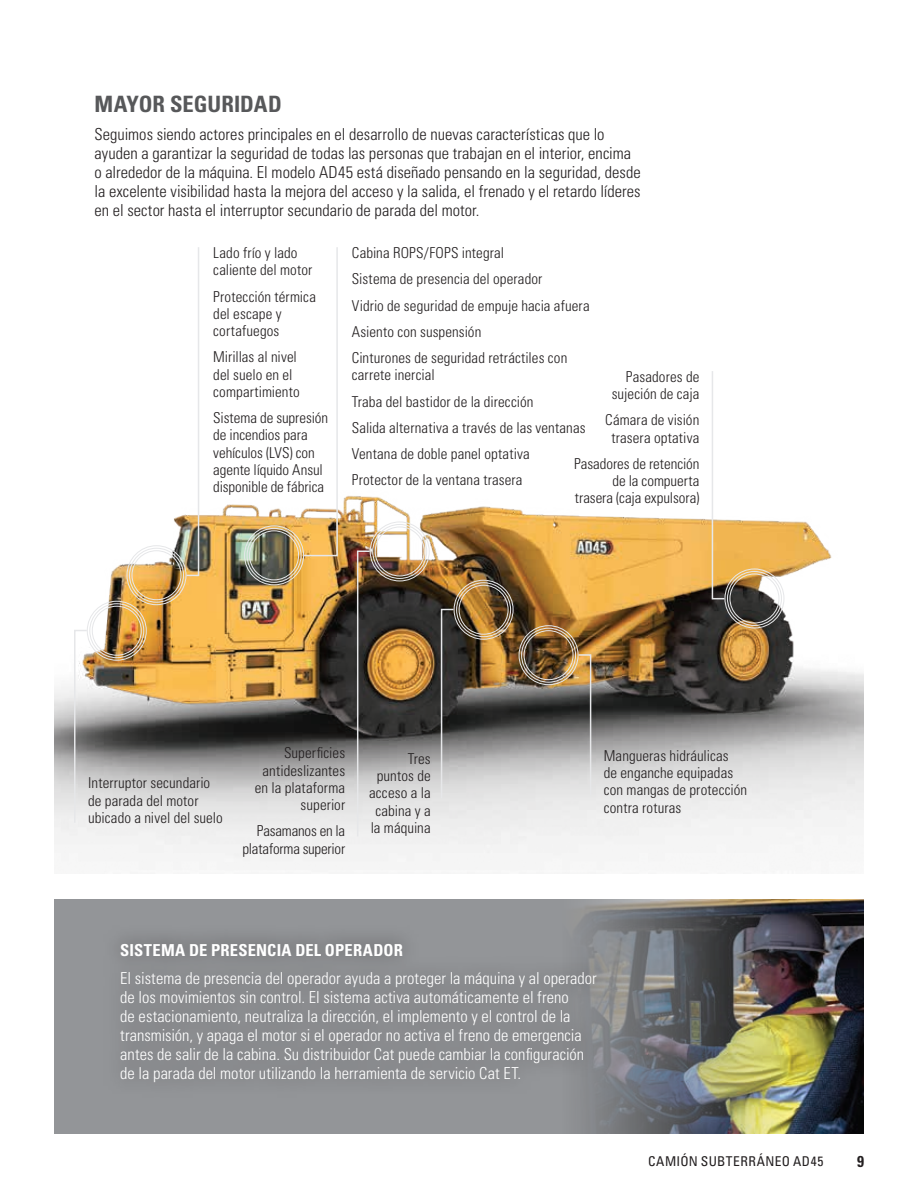
<style>
.page{position:relative;width:918px;height:1188px;background:#fff}
.page>*{position:absolute;margin:0;border:0;box-sizing:border-box;transform-origin:0 0}
.Copy{font:700 condensed 22.5px "Univers LT Std";color:#57585a}
.Copy-2{font:300 condensed 16.5px/18.9px "Univers LT Std";color:#fff}
.Copy-3{font:300 condensed 16.5px/19px "Univers LT Std";color:#231f20}
.Copy-4{font:700 condensed 16.5px "Univers LT Std";letter-spacing:.015em;color:#fff}
.t1{font:700 condensed 15.75px "Univers LT Std";color:#231f20}
.Copy-5{font:300 condensed 15px/17.2px "Univers LT Std";letter-spacing:.005em;color:#231f20}
.Copy-6{font:300 condensed 15px/17.2px "Univers LT Std";letter-spacing:-.015em;color:#231f20;text-align:right}
.t2{font:condensed 13.5px "Univers LT Std";letter-spacing:.035em;color:#231f20}
</style>
<div class="page">
<div style="left:54px;top:900px;width:810px;height:234px;background:#939598"></div>
<img style="left:584px;top:900px;width:280px;height:234px">
<div style="left:103px;top:925px;width:510px;height:172px;background:#898b8e"></div>
<img style="left:54px;top:495px;width:810px;height:379px">
<div style="left:244px;top:525px;width:60px;height:60px;border:1px solid #e6e7e9;border-radius:50%"></div>
<div style="left:247px;top:528px;width:55px;height:55px;border:1px solid #e6e7e9;border-radius:50%"></div>
<div style="left:249px;top:530px;width:50px;height:50px;border:1px solid #e6e7e9;border-radius:50%"></div>
<svg style="left:303px;top:247px;width:36px;height:310px"></svg>
<div style="left:724px;top:569px;width:60px;height:60px;border:1px solid #e6e7e9;border-radius:50%"></div>
<div style="left:727px;top:571px;width:55px;height:55px;border:1px solid #e6e7e9;border-radius:50%"></div>
<div style="left:729px;top:573px;width:50px;height:51px;border:1px solid #e6e7e9;border-radius:50%"></div>
<svg style="left:711px;top:371px;width:15px;height:229px"></svg>
<div style="left:127px;top:545px;width:60px;height:60px;border:1px solid #e6e7e9;border-radius:50%"></div>
<div style="left:129px;top:548px;width:55px;height:55px;border:1px solid #e6e7e9;border-radius:50%"></div>
<div style="left:132px;top:550px;width:50px;height:50px;border:1px solid #e6e7e9;border-radius:50%"></div>
<svg style="left:185px;top:247px;width:15px;height:330px"></svg>
<div style="left:87px;top:601px;width:60px;height:60px;border:1px solid #e6e7e9;border-radius:50%"></div>
<div style="left:89px;top:603px;width:55px;height:55px;border:1px solid #e6e7e9;border-radius:50%"></div>
<div style="left:92px;top:606px;width:50px;height:50px;border:1px solid #e6e7e9;border-radius:50%"></div>
<svg style="left:73px;top:629px;width:15px;height:195px"></svg>
<div style="left:454px;top:580px;width:60px;height:60px;border:1px solid #e6e7e9;border-radius:50%"></div>
<div style="left:456px;top:582px;width:55px;height:55px;border:1px solid #e6e7e9;border-radius:50%"></div>
<div style="left:459px;top:585px;width:50px;height:50px;border:1px solid #e6e7e9;border-radius:50%"></div>
<svg style="left:440px;top:608px;width:15px;height:192px;background:#6b6b6b"></svg>
<div style="left:519px;top:625px;width:60px;height:60px;border:1px solid #e6e7e9;border-radius:50%"></div>
<div style="left:521px;top:628px;width:55px;height:55px;border:1px solid #e6e7e9;border-radius:50%"></div>
<div style="left:524px;top:630px;width:50px;height:50px;border:1px solid #e6e7e9;border-radius:50%"></div>
<svg style="left:577px;top:653px;width:15px;height:144px;background:#a79d8d"></svg>
<div style="left:370px;top:521px;width:60px;height:60px;border:1px solid #e6e7e9;border-radius:50%"></div>
<div style="left:372px;top:524px;width:55px;height:55px;border:1px solid #e6e7e9;border-radius:50%"></div>
<div style="left:375px;top:526px;width:50px;height:50px;border:1px solid #e6e7e9;border-radius:50%"></div>
<svg style="left:356px;top:550px;width:15px;height:288px;background:#79736e"></svg>
<p class="Copy" style="left:94px;top:91px;width:189px">MAYOR SEGURIDAD</p>
<p class="Copy-3" style="left:94px;top:125px;width:548px">Seguimos siendo actores principales en el desarrollo de nuevas características que lo ayuden a garantizar la seguridad de todas las personas que trabajan en el interior, encima o alrededor de la máquina. El modelo AD45 está diseñado pensando en la seguridad, desde la excelente visibilidad hasta la mejora del acceso y la salida, el frenado y el retardo líderes en el sector hasta el interruptor secundario de parada del motor.</p>
<p class="Copy-5" style="left:213px;top:244px;width:100px">Lado frío y lado caliente del motor</p>
<p class="Copy-5" style="left:213px;top:288px;width:104px">Protección térmica del escape y cortafuegos</p>
<p class="Copy-5" style="left:213px;top:348px;width:88px">Mirillas al nivel del suelo en el compartimiento</p>
<p class="Copy-5" style="left:213px;top:409px;width:116px">Sistema de supresión de incendios para vehículos (LVS) con agente líquido Ansul disponible de fábrica</p>
<p class="Copy-5" style="left:352px;top:244px;width:154px">Cabina ROPS/FOPS integral</p>
<p class="Copy-5" style="left:352px;top:270px;width:192px">Sistema de presencia del operador</p>
<p class="Copy-5" style="left:352px;top:297px;width:239px">Vidrio de seguridad de empuje hacia afuera</p>
<p class="Copy-5" style="left:352px;top:323px;width:131px">Asiento con suspensión</p>
<p class="Copy-5" style="left:352px;top:349px;width:217px">Cinturones de seguridad retráctiles con carrete inercial</p>
<p class="Copy-5" style="left:352px;top:393px;width:183px">Traba del bastidor de la dirección</p>
<p class="Copy-5" style="left:352px;top:419px;width:235px">Salida alternativa a través de las ventanas</p>
<p class="Copy-5" style="left:352px;top:445px;width:179px">Ventana de doble panel optativa</p>
<p class="Copy-5" style="left:352px;top:471px;width:172px">Protector de la ventana trasera</p>
<p class="Copy-5" style="left:612px;top:368px;width:89px;text-align:right">Pasadores de sujeción de caja</p>
<p class="Copy-5" style="left:605px;top:412px;width:96px;text-align:center">Cámara de visión trasera optativa</p>
<p class="Copy-5" style="left:574px;top:455px;width:127px;text-align:right">Pasadores de retención de la compuerta trasera (caja expulsora)</p>
<p class="Copy-5" style="left:88px;top:774px;width:136px">Interruptor secundario de parada del motor ubicado a nivel del suelo</p>
<p class="Copy-5" style="left:255px;top:745px;width:92px;text-align:right">Superficies antideslizantes en la plataforma superior</p>
<p class="Copy-6" style="left:242px;top:823px;width:104px">Pasamanos en la plataforma superior</p>
<p class="Copy-5" style="left:369px;top:750px;width:63px;text-align:right">Tres puntos de acceso a la cabina y a la máquina</p>
<p class="Copy-5" style="left:604px;top:747px;width:145px">Mangueras hidráulicas<br>de enganche equipadas con mangas de protección contra roturas</p>
<p class="Copy-4" style="left:120px;top:940px;width:284px">SISTEMA DE PRESENCIA DEL OPERADOR</p>
<p class="Copy-2" style="left:120px;top:968px;width:478px">El sistema de presencia del operador ayuda a proteger la máquina y al operador de los movimientos sin control. El sistema activa automáticamente el freno<br>de estacionamiento, neutraliza la dirección, el implemento y el control de la transmisión, y apaga el motor si el operador no activa el freno de emergencia antes de salir de la cabina. Su distribuidor Cat puede cambiar la configuración de la parada del motor utilizando la herramienta de servicio Cat ET.</p>
<p class="t2" style="left:648px;top:1153px;width:177px">CAMIÓN SUBTERRÁNEO AD45</p>
<p class="t1" style="left:857px;top:1151px;width:8px">9</p>
</div>
